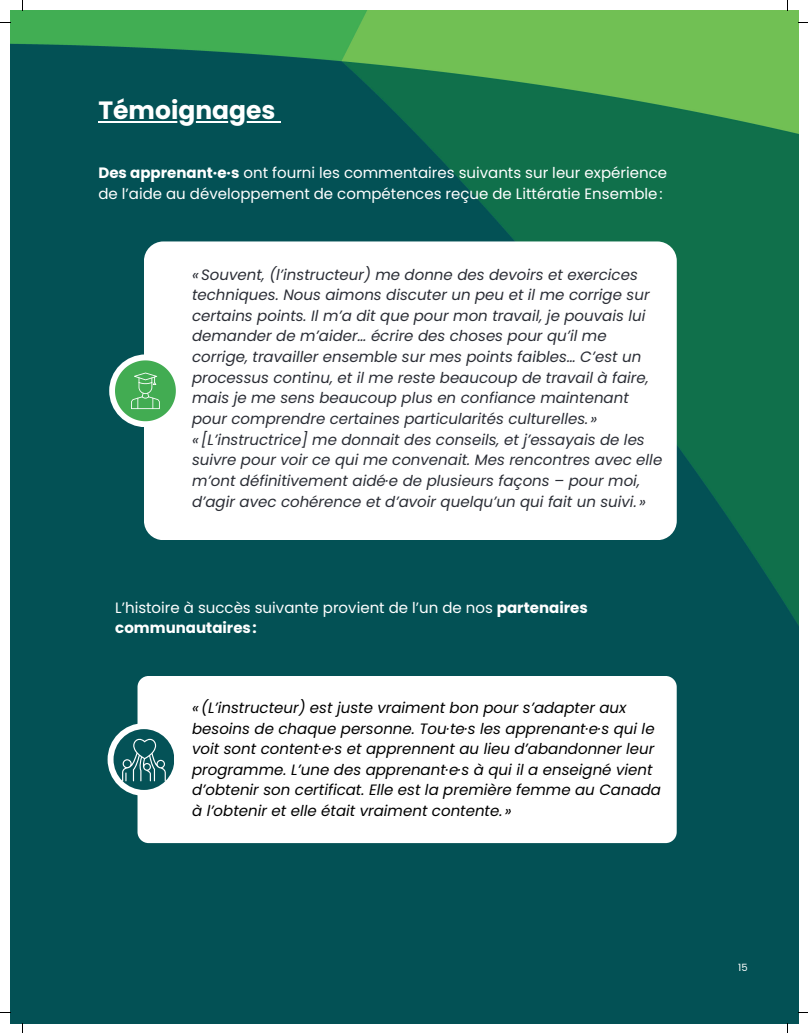
<style>
.page{position:relative;width:808px;height:1033px;background:#fff}
.page>*{position:absolute;margin:0;border:0;box-sizing:border-box;transform-origin:0 0}
.t1{font:700 25px "Poppins";color:#fff}
.t2{font:italic 15px/20.6px "Poppins";color:#2b2e36}
.t3{font:italic 15px/20.6px "Poppins";color:#000}
.t4{font:15px/20.6px "Poppins";color:#fff}
.t5{font:10px "Poppins";color:#fff}
.s1{font-weight:700}
</style>
<div class="page">
<img style="left:10px;top:10px;width:788px;height:1013px">
<hr style="left:98px;top:121px;width:177px;height:2px;background:#fff">
<svg style="left:275px;top:121px;width:6px;height:2px"></svg>
<div style="left:109px;top:354px;width:73px;height:73px;background:#fff;border-radius:50%"></div>
<div style="left:144px;top:241px;width:532px;height:299px;background:#fff;border-radius:19px"></div>
<svg style="left:115px;top:360px;width:61px;height:61px"></svg>
<div style="left:137px;top:676px;width:539px;height:167px;background:#fff;border-radius:11px"></div>
<div style="left:108px;top:723px;width:72px;height:73px;background:#fff;border-radius:50%"></div>
<div style="left:113px;top:729px;width:61px;height:61px;background:#045257;border-radius:50%"></div>
<svg style="left:122px;top:737px;width:44px;height:44px"></svg>
<h2 class="t1" style="left:98px;top:96px;width:179px">Témoignages</h2>
<p class="t4" style="left:98px;top:163px;width:570px"><span class="s1">Des apprenant·e·s</span> ont fourni les commentaires suivants sur leur expérience de l’aide au développement de compétences reçue de Littératie Ensemble :</p>
<p class="t2" style="left:192px;top:264px;width:471px">« Souvent, (l’instructeur) me donne des devoirs et exercices techniques. Nous aimons discuter un peu et il me corrige sur certains points. Il m’a dit que pour mon travail, je pouvais lui demander de m’aider… écrire des choses pour qu’il me corrige, travailler ensemble sur mes points faibles… C’est un processus continu, et il me reste beaucoup de travail à faire, mais je me sens beaucoup plus en confiance maintenant pour comprendre certaines particularités culturelles. »<br>« [L’instructrice] me donnait des conseils, et j’essayais de les suivre pour voir ce qui me convenait. Mes rencontres avec elle m’ont définitivement aidé·e de plusieurs façons – pour moi, d’agir avec cohérence et d’avoir quelqu’un qui fait un suivi. »</p>
<p class="t4" style="left:115px;top:597px;width:474px">L’histoire à succès suivante provient de l’un de nos <span class="s1">partenaires communautaires :</span></p>
<p class="t3" style="left:192px;top:697px;width:470px">« (L’instructeur) est juste vraiment bon pour s’adapter aux besoins de chaque personne. Tou·te·s les apprenant·e·s qui le voit sont content·e·s et apprennent au lieu d’abandonner leur programme. L’une des apprenant·e·s à qui il a enseigné vient d’obtenir son certificat. Elle est la première femme au Canada à l’obtenir et elle était vraiment contente. »</p>
<p class="t5" style="left:738px;top:961px;width:11px">15</p>
</div>
